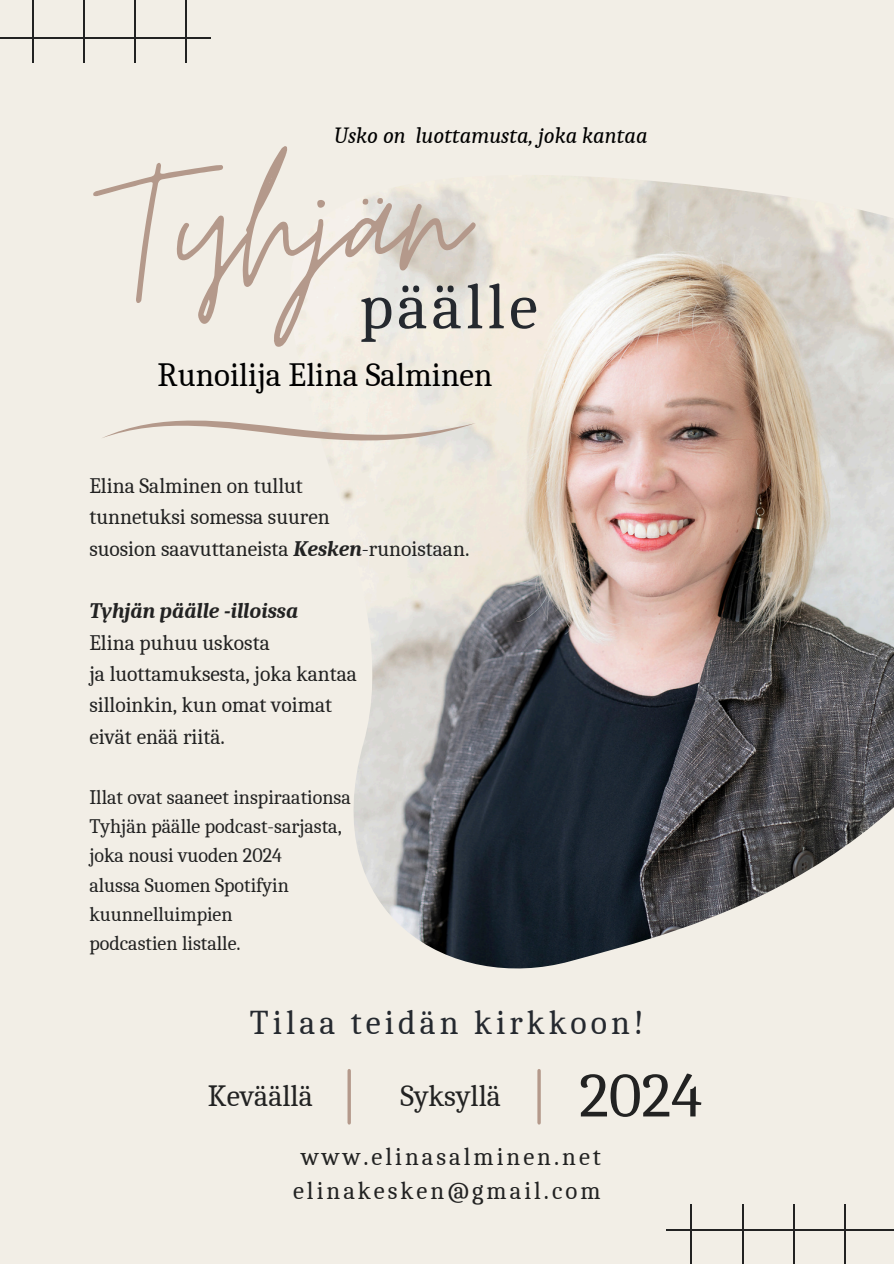
<style>
.page{position:relative;width:894px;height:1264px;background:#fff}
.page>*{position:absolute;margin:0;border:0;box-sizing:border-box;transform-origin:0 0}
.t1{font:209.1px "Moon Time";color:#b4998b}
.t2{font:64.5px "Caladea";letter-spacing:.065em;color:#25292f}
.t3{font:63px "Caladea";color:#222}
.t4{font:33.75px "Caladea";letter-spacing:.12em;color:#25292f}
.t5{font:33px "Caladea";color:#000}
.t6{font:30px "Caladea";color:#222}
.t7{font:24.75px/33.8px "Caladea";letter-spacing:.12em;color:#222;text-align:center}
.t8{font:italic 22.5px "Caladea";color:#000}
.t9{font:21.45px "Caladea";color:#222}
.t10{font:italic 700 21.45px "Caladea";color:#222}
.t11{font:20.1px "Caladea";color:#222}
.s1{font-weight:700;font-style:italic}
</style>
<div class="page">
<div style="left:0;top:0;width:893px;height:1263px;background:#f2eee6"></div>
<hr style="left:537px;top:1070px;width:3px;height:52px;background:#b4998b">
<svg style="left:347px;top:1070px;width:4px;height:52px"></svg>
<hr style="left:185px;top:0;width:1px;height:63px;background:#222">
<hr style="left:134px;top:0;width:1px;height:63px;background:#222">
<hr style="left:83px;top:0;width:1px;height:63px;background:#222">
<hr style="left:32px;top:0;width:1px;height:63px;background:#222">
<hr style="left:0;top:37px;width:211px;height:1px;background:#222">
<hr style="left:843px;top:1203px;width:1px;height:60px;background:#222">
<hr style="left:792px;top:1203px;width:2px;height:60px;background:#222">
<hr style="left:741px;top:1203px;width:1px;height:60px;background:#222">
<hr style="left:690px;top:1203px;width:1px;height:60px;background:#222">
<hr style="left:665px;top:1228px;width:228px;height:2px;background:#222">
<img style="left:328px;top:177px;width:565px;height:791px">
<svg style="left:102px;top:411px;width:373px;height:32px"></svg>
<h5 class="t8" style="left:334px;top:123px;width:315px">Usko on luottamusta, joka kantaa</h5>
<p class="t1" style="left:107px;top:110px;width:352px;rotate:-3deg">Tyhjän</p>
<p class="t2" style="left:359px;top:270px;width:179px">päälle</p>
<h4 class="t5" style="left:157px;top:356px;width:336px">Runoilija Elina Salminen</h4>
<p class="t9" style="left:89px;top:473px;width:215px">Elina Salminen on tullut</p>
<h3 class="t9" style="left:89px;top:505px;width:242px">tunnetuksi somessa suuren</h3>
<h4 class="t9" style="left:89px;top:536px;width:381px">suosion saavuttaneista <span class="s1">Kesken</span>-runoistaan.</h4>
<p class="t10" style="left:89px;top:599px;width:210px">Tyhjän päälle -illoissa</p>
<p class="t9" style="left:89px;top:630px;width:182px">Elina puhuu uskosta</p>
<p class="t9" style="left:89px;top:661px;width:269px">ja luottamuksesta, joka kantaa</p>
<p class="t9" style="left:89px;top:693px;width:244px">silloinkin, kun omat voimat</p>
<p class="t9" style="left:89px;top:724px;width:137px">eivät enää riitä.</p>
<p class="t11" style="left:89px;top:786px;width:263px">Illat ovat saaneet inspiraationsa</p>
<p class="t11" style="left:89px;top:815px;width:254px">Tyhjän päälle podcast-sarjasta,</p>
<p class="t11" style="left:89px;top:844px;width:194px">joka nousi vuoden 2024</p>
<p class="t11" style="left:89px;top:873px;width:201px">alussa Suomen Spotifyin</p>
<p class="t11" style="left:89px;top:902px;width:145px">kuunnelluimpien</p>
<p class="t11" style="left:89px;top:931px;width:153px">podcastien listalle.</p>
<p class="t4" style="left:250px;top:1003px;width:395px">Tilaa teidän kirkkoon!</p>
<h1 class="t3" style="left:579px;top:1059px;width:125px">2024</h1>
<h6 class="t7" style="left:293px;top:1140px;width:309px">www.elinasalminen.net elinakesken@gmail.com</h6>
<p class="t6" style="left:208px;top:1078px;width:106px">Keväällä</p>
<h5 class="t6" style="left:400px;top:1078px;width:102px">Syksyllä</h5>
</div>
